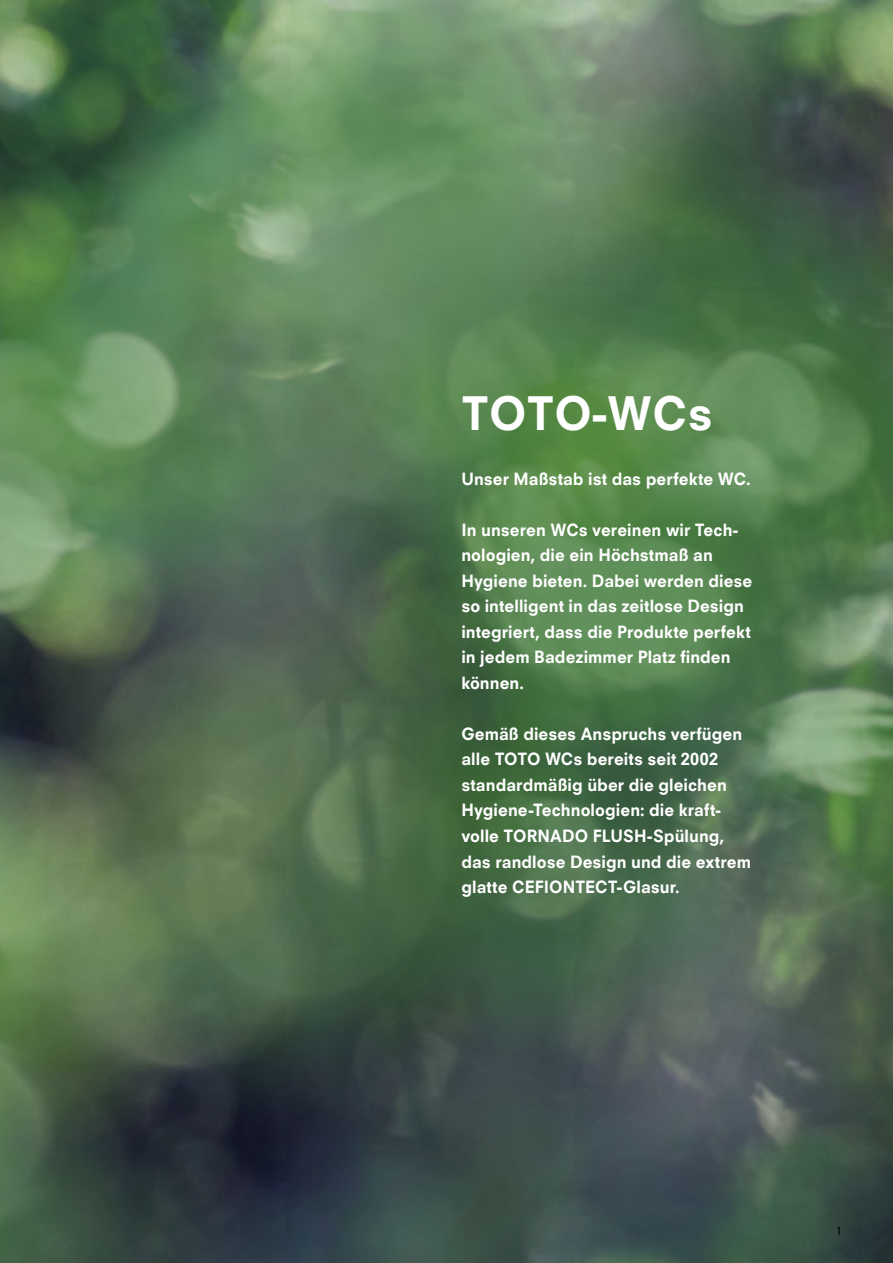
<style>
.page{position:relative;width:893px;height:1263px;background:#fff}
.page>*{position:absolute;margin:0;border:0;box-sizing:border-box;transform-origin:0 0}
.t1{font:800 45px "Neuzeit SLT";letter-spacing:.005em;color:#fff}
.t2{font:800 16.5px/25.5px "Neuzeit SLT";color:#fff}
.t3{font:11.25px "Neuzeit SLT";color:#000}
</style>
<div class="page">
<img style="left:0;top:0;width:893px;height:1263px">
<h1 class="t1" style="left:461px;top:386px;width:253px">TOTO-WCs</h1>
<p class="t2" style="left:461px;top:466px;width:291px">Unser Maßstab ist das perfekte WC.</p>
<p class="t2" style="left:461px;top:517px;width:293px">In unseren WCs vereinen wir Tech&shy;nologien, die ein Höchstmaß an<br>Hygiene bieten. Dabei werden diese so intelligent in das zeitlose Design integriert, dass die Produkte perfekt in jedem Badezimmer Platz finden können.</p>
<p class="t2" style="left:461px;top:721px;width:291px">Gemäß dieses Anspruchs verfügen alle TOTO WCs bereits seit 2002 standardmäßig über die gleichen<br>Hygiene-Technologien: die kraft&shy;volle TORNADO FLUSH-Spülung, das randlose Design und die extrem glatte CEFIONTECT-Glasur.</p>
<p class="t3" style="left:836px;top:1224px;width:8px">1</p>
</div>
